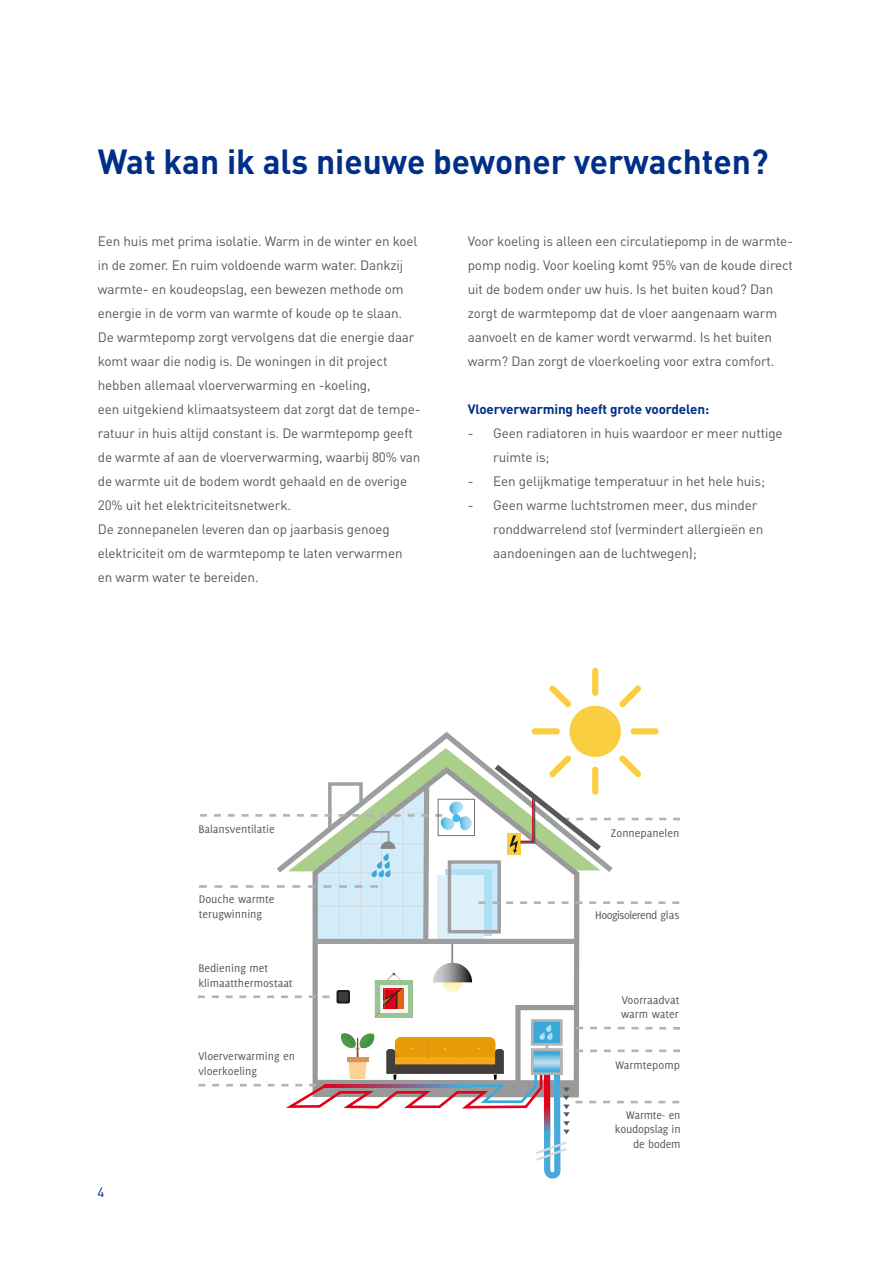
<style>
.page{position:relative;width:893px;height:1263px;background:#fff}
.page>*{position:absolute;margin:0;border:0;box-sizing:border-box;transform-origin:0 0}
.t1{font:700 34.5px "DIN";color:#002f87}
.t2{font:13.5px/24px "DIN";letter-spacing:-.01em;color:#58585a}
.t3{font:700 13.5px "DIN";letter-spacing:-.01em;color:#002f87}
.t4{font:13.5px "DIN";color:#002f87}
.t5{font:12.15px/14.5px "Delicious";color:#58585a}
.t6{font:12.15px "Delicious";letter-spacing:-.045em;color:#58585a}
</style>
<div class="page">
<svg style="left:427px;top:728px;width:191px;height:20px"></svg>
<div style="left:570px;top:706px;width:51px;height:51px;background:#face41;border-radius:50%"></div>
<div style="left:592px;top:668px;width:6px;height:28px;background:#face41;border-radius:3px"></div>
<svg style="left:619px;top:685px;width:22px;height:22px"></svg>
<div style="left:631px;top:728px;width:28px;height:6px;background:#face41;border-radius:3px"></div>
<div style="left:532px;top:728px;width:28px;height:6px;background:#face41;border-radius:3px"></div>
<svg style="left:549px;top:685px;width:22px;height:22px"></svg>
<hr style="left:451px;top:943px;width:2px;height:21px;background:#87888a">
<svg style="left:198px;top:963px;width:482px;height:215px"></svg>
<svg style="left:544px;top:1075px;width:6px;height:63px"></svg>
<div style="left:337px;top:990px;width:13px;height:13px;background:#1a171b;border-radius:2px"></div>
<div style="left:338px;top:992px;width:10px;height:10px;background:#3c3c3b"></div>
<svg style="left:200px;top:748px;width:481px;height:198px"></svg>
<h1 class="t1" style="left:98px;top:139px;width:672px">Wat kan ik als nieuwe bewoner verwachten?</h1>
<p class="t2" style="left:98px;top:229px;width:324px">Een huis met prima isolatie. Warm in de winter en koel in de zomer. En ruim voldoende warm water. Dankzij warmte- en koudeopslag, een bewezen methode om energie in de vorm van warmte of koude op te slaan.<br>De warmtepomp zorgt vervolgens dat die energie daar komt waar die nodig is. De woningen in dit project hebben allemaal vloerverwarming en -koeling,<br>een uitgekiend klimaatsysteem dat zorgt dat de tempe&shy;ratuur in huis altijd constant is. De warmtepomp geeft de warmte af aan de vloerverwarming, waarbij 80% van de warmte uit de bodem wordt gehaald en de overige 20% uit het elektriciteitsnetwerk.<br>De zonnepanelen leveren dan op jaarbasis genoeg elektriciteit om de warmtepomp te laten verwarmen en warm water te bereiden.</p>
<p class="t2" style="left:468px;top:229px;width:327px">Voor koeling is alleen een circulatiepomp in de warmte&shy;pomp nodig. Voor koeling komt 95% van de koude direct uit de bodem onder uw huis. Is het buiten koud? Dan zorgt de warmtepomp dat de vloer aangenaam warm aanvoelt en de kamer wordt verwarmd. Is het buiten warm? Dan zorgt de vloerkoeling voor extra comfort.</p>
<p class="t3" style="left:468px;top:400px;width:243px">Vloerverwarming heeft grote voordelen:</p>
<p class="t2" style="left:493px;top:421px;width:291px;text-indent:-26px">- Geen radiatoren in huis waardoor er meer nuttige ruimte is;</p>
<p class="t2" style="left:468px;top:469px;width:299px">- Een gelijkmatige temperatuur in het hele huis;</p>
<p class="t2" style="left:493px;top:493px;width:272px;text-indent:-26px">- Geen warme luchtstromen meer, dus minder ronddwarrelend stof (vermindert allergieën en aandoeningen aan de luchtwegen);</p>
<p class="t4" style="left:97px;top:1183px;width:9px">4</p>
<p class="t5" style="left:198px;top:821px;width:78px">Balansventilatie</p>
<p class="t5" style="left:199px;top:892px;width:77px">Douche warmte terugwinning</p>
<p class="t5" style="left:198px;top:961px;width:96px">Bediening met klimaatthermostaat</p>
<p class="t5" style="left:198px;top:1049px;width:98px">Vloerverwarming en vloerkoeling</p>
<p class="t5" style="left:611px;top:826px;width:70px">Zonnepanelen</p>
<p class="t6" style="left:595px;top:908px;width:86px">Hoogisolerend glas</p>
<p class="t5" style="left:621px;top:992px;width:60px">Voorraadvat warm water</p>
<p class="t5" style="left:615px;top:1058px;width:66px">Warmtepomp</p>
<p class="t5" style="left:615px;top:1107px;width:67px;text-align:right">Warmte- en koudopslag in de bodem</p>
</div>
